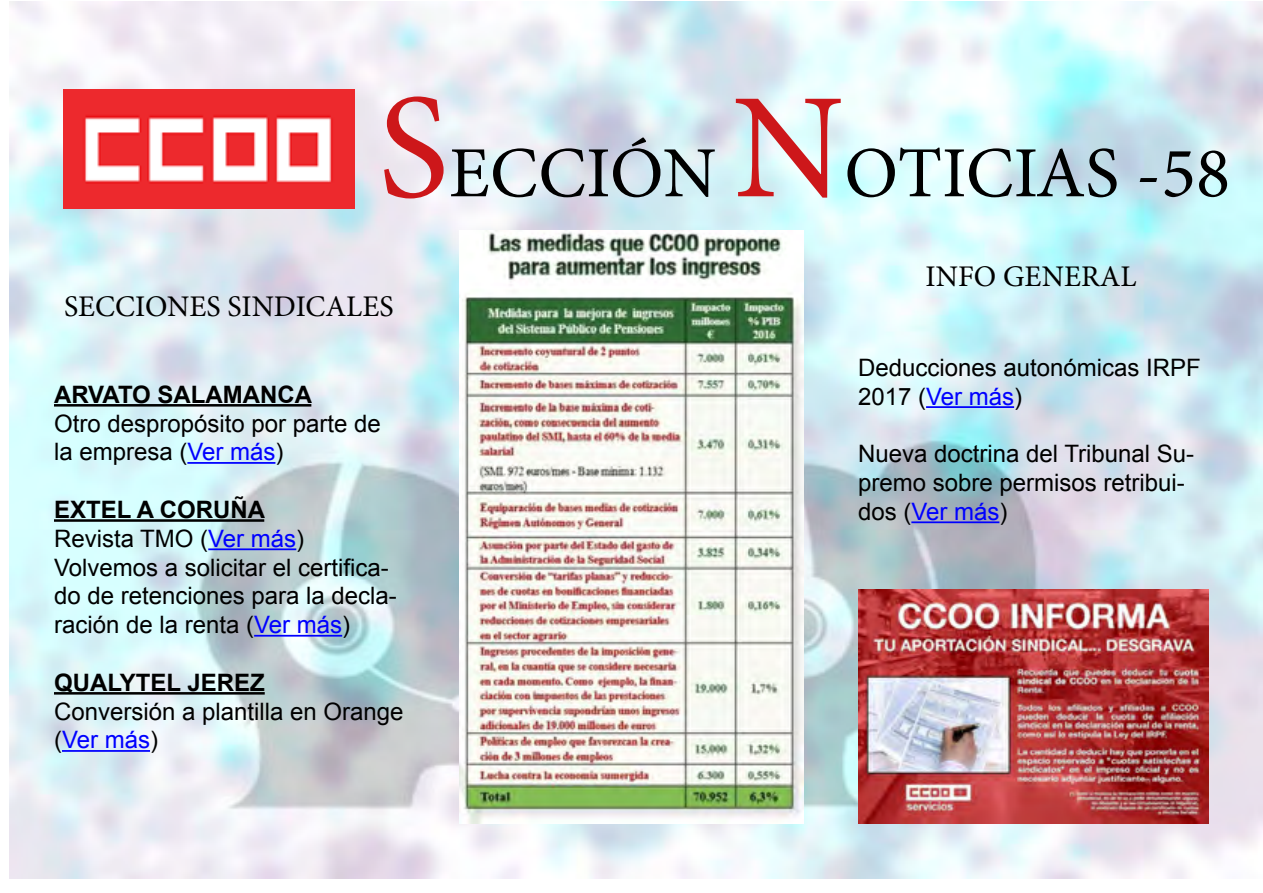
<style>
.page{position:relative;width:1263px;height:893px;background:#fff}
.page>*{position:absolute;margin:0;border:0;box-sizing:border-box;transform-origin:0 0}
.t1{font:72px "Minion Pro";color:#000}
.t2{font:30px "Minion Pro";color:#000}
.t3{font:24px/28.8px "Arial";color:#000}
.t4{font:700 24px "Arial";color:#000}
.s1{font-size:150px;color:#cd171a}
.s2{color:#00f}
.s3{font-weight:700}
</style>
<div class="page">
<img style="left:9px;top:2px;width:1254px;height:876px">
<img style="left:64px;top:89px;width:291px;height:119px">
<hr style="left:926px;top:406px;width:88px;height:2px;background:#00f">
<hr style="left:911px;top:521px;width:88px;height:2px;background:#00f">
<img style="left:858px;top:589px;width:351px;height:234px">
<img style="left:460px;top:231px;width:343px;height:592px">
<hr style="left:54px;top:404px;width:257px;height:3px;background:#000">
<hr style="left:187px;top:462px;width:88px;height:2px;background:#00f">
<hr style="left:54px;top:519px;width:210px;height:3px;background:#000">
<hr style="left:208px;top:548px;width:88px;height:2px;background:#00f">
<hr style="left:254px;top:635px;width:88px;height:2px;background:#00f">
<hr style="left:54px;top:692px;width:211px;height:3px;background:#000">
<hr style="left:62px;top:750px;width:88px;height:2px;background:#00f">
<h1 class="t1" style="left:378px;top:125px;width:854px"><span class="s1">S</span>ECCIÓN <span class="s1">N</span>OTICIAS -58</h1>
<p class="t2" style="left:64px;top:286px;width:331px">SECCIONES SINDICALES</p>
<p class="t4" style="left:54px;top:378px;width:260px">ARVATO SALAMANCA</p>
<p class="t3" style="left:54px;top:409px;width:328px">Otro despropósito por parte de la empresa (<span class="s2">Ver más</span>)</p>
<p class="t3" style="left:54px;top:495px;width:344px"><span class="s3">EXTEL A CORUÑA<br></span>Revista TMO (<span class="s2">Ver más</span>)<br>Volvemos a solicitar el certifica&shy;do de retenciones para la decla&shy;ración de la renta (<span class="s2">Ver más</span>)</p>
<p class="t4" style="left:54px;top:666px;width:212px">QUALYTEL JEREZ</p>
<p class="t3" style="left:54px;top:697px;width:351px">Conversión a plantilla en Orange (<span class="s2">Ver más</span>)</p>
<p class="t2" style="left:925px;top:256px;width:213px">INFO GENERAL</p>
<p class="t3" style="left:858px;top:353px;width:344px">Deducciones autonómicas IRPF<br>2017 (<span class="s2">Ver más</span>)</p>
<p class="t3" style="left:858px;top:440px;width:338px">Nueva doctrina del Tribunal Su&shy;premo sobre permisos retribui&shy;dos (<span class="s2">Ver más</span>)</p>
</div>
